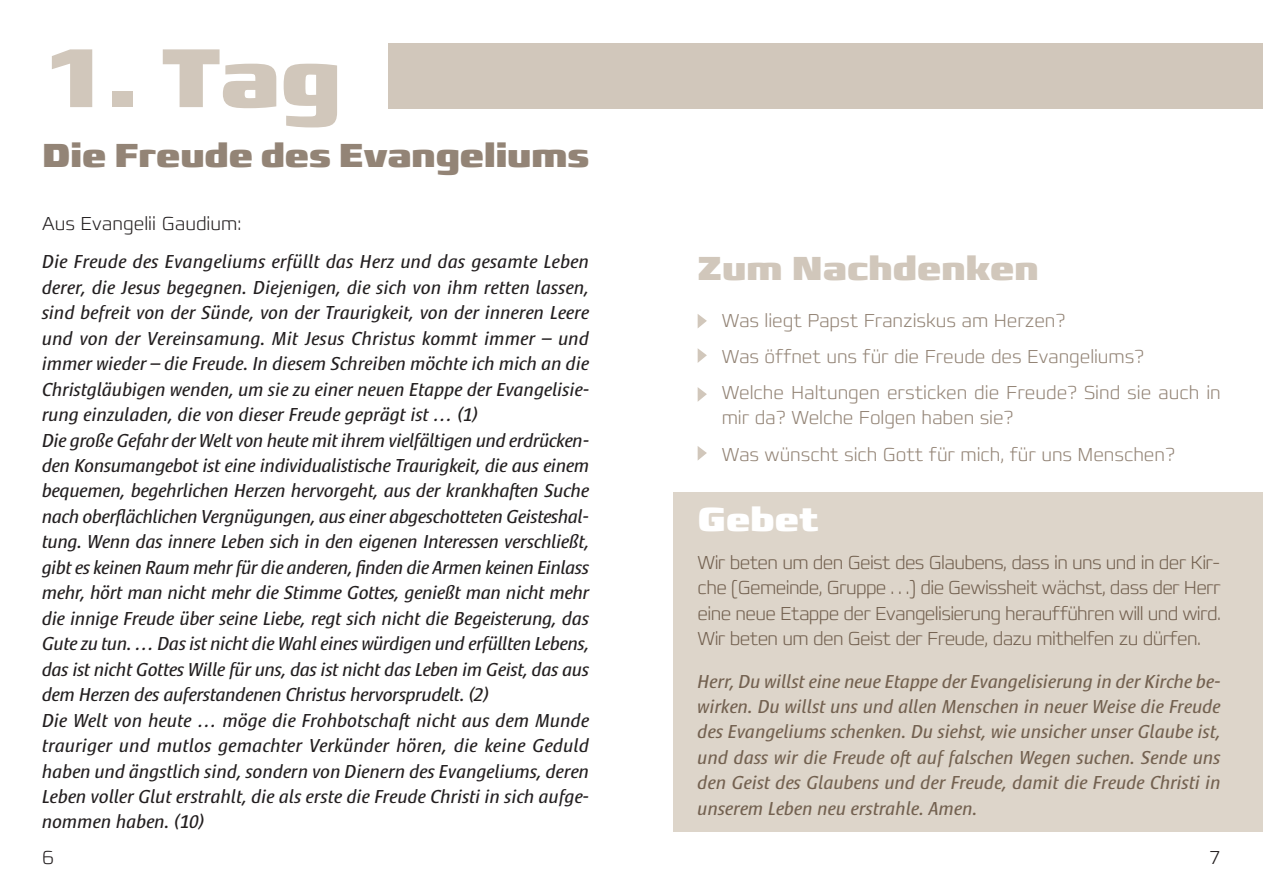
<style>
.page{position:relative;width:1263px;height:893px;background:#fff}
.page>*{position:absolute;margin:0;border:0;box-sizing:border-box;transform-origin:0 0}
.t1{font:900 84.9px "Francker Std";color:#d1c7bb}
.t2{font:900 33.9px "Francker Std";letter-spacing:-.005em;color:#938476}
.t3{font:900 33.9px "Francker Std";color:#d1c7bb}
.t4{font:900 33.9px "Francker Std";color:#fff}
.t5{font:italic 19.05px/25.5px "Satero Sans LT Pro";letter-spacing:-.015em;color:#231f20}
.t6{font:italic 19.05px/25.5px "Satero Sans LT Pro";letter-spacing:-.005em;color:#736150;text-align:justify}
.t7{font:200 19.05px/25.5px "Francker Std";letter-spacing:-.035em;color:#736150;text-align:justify}
.t8{font:200 19.05px/36px "Francker Std";letter-spacing:-.005em;color:#938476}
.t9{font:200 19.05px "Francker Std";color:#231f20}
</style>
<div class="page">
<div style="left:388px;top:44px;width:243px;height:65px;background:#d1c7bb"></div>
<div style="left:631px;top:44px;width:632px;height:65px;background:#d1c7bb"></div>
<div style="left:674px;top:492px;width:589px;height:339px;background:#ddd5ca"></div>
<svg style="left:698px;top:348px;width:9px;height:15px"></svg>
<svg style="left:698px;top:387px;width:9px;height:15px"></svg>
<svg style="left:698px;top:446px;width:9px;height:14px"></svg>
<svg style="left:698px;top:314px;width:9px;height:14px"></svg>
<h1 class="t1" style="left:42px;top:46px;width:301px">1. Tag</h1>
<h2 class="t2" style="left:42px;top:142px;width:549px">Die Freude des Evangeliums</h2>
<p class="t9" style="left:42px;top:216px;width:201px">Aus Evangelii Gaudium:</p>
<p class="t5" style="left:42px;top:250px;width:549px">Die Freude des Evangeliums erfüllt das Herz und das gesamte Leben derer, die Jesus begegnen. Diejenigen, die sich von ihm retten lassen, sind befreit von der Sünde, von der Traurigkeit, von der inneren Leere und von der Vereinsamung. Mit Jesus Christus kommt immer – und immer wieder – die Freude. In diesem Schreiben möchte ich mich an die Christgläubigen wenden, um sie zu einer neuen Etappe der Evangelisie&shy;rung einzuladen, die von dieser Freude geprägt ist … (1)<br>Die große Gefahr der Welt von heute mit ihrem vielfältigen und erdrücken&shy;den Konsumangebot ist eine individualistische Traurigkeit, die aus einem bequemen, begehrlichen Herzen hervorgeht, aus der krankhaften Suche nach oberflächlichen Vergnügungen, aus einer abgeschotteten Geisteshal&shy;tung. Wenn das innere Leben sich in den eigenen Interessen verschließt, gibt es keinen Raum mehr für die anderen, finden die Armen keinen Einlass mehr, hört man nicht mehr die Stimme Gottes, genießt man nicht mehr die innige Freude über seine Liebe, regt sich nicht die Begeisterung, das Gute zu tun. … Das ist nicht die Wahl eines würdigen und erfüllten Lebens, das ist nicht Gottes Wille für uns, das ist nicht das Leben im Geist, das aus dem Herzen des auferstandenen Christus hervorsprudelt. (2)<br>Die Welt von heute … möge die Frohbotschaft nicht aus dem Munde trauriger und mutlos gemachter Verkünder hören, die keine Geduld haben und ängstlich sind, sondern von Dienern des Evangeliums, deren Leben voller Glut erstrahlt, die als erste die Freude Christi in sich aufge&shy;nommen haben. (10)</p>
<p class="t9" style="left:42px;top:850px;width:14px">6</p>
<p class="t9" style="left:1209px;top:850px;width:14px">7</p>
<h2 class="t3" style="left:698px;top:256px;width:343px">Zum Nachdenken</h2>
<p class="t8" style="left:722px;top:304px;width:501px">Was liegt Papst Franziskus am Herzen?<br>Was öffnet uns für die Freude des Evangeliums?<br>Welche Haltungen ersticken die Freude? Sind sie auch in</p>
<p class="t8" style="left:722px;top:402px;width:455px">mir da? Welche Folgen haben sie?<br>Was wünscht sich Gott für mich, für uns Menschen?</p>
<h2 class="t4" style="left:698px;top:506px;width:122px">Gebet</h2>
<p class="t7" style="left:698px;top:551px;width:525px">Wir beten um den Geist des Glaubens, dass in uns und in der Kir&shy;che (Gemeinde, Gruppe …) die Gewissheit wächst, dass der Herr eine neue Etappe der Evangelisierung heraufführen will und wird.<br>Wir beten um den Geist der Freude, dazu mithelfen zu dürfen.</p>
<p class="t6" style="left:698px;top:670px;width:525px">Herr, Du willst eine neue Etappe der Evangelisierung in der Kirche be&shy;wirken. Du willst uns und allen Menschen in neuer Weise die Freude des Evangeliums schenken. Du siehst, wie unsicher unser Glaube ist, und dass wir die Freude oft auf falschen Wegen suchen. Sende uns den Geist des Glaubens und der Freude, damit die Freude Christi in unserem Leben neu erstrahle. Amen.</p>
</div>
